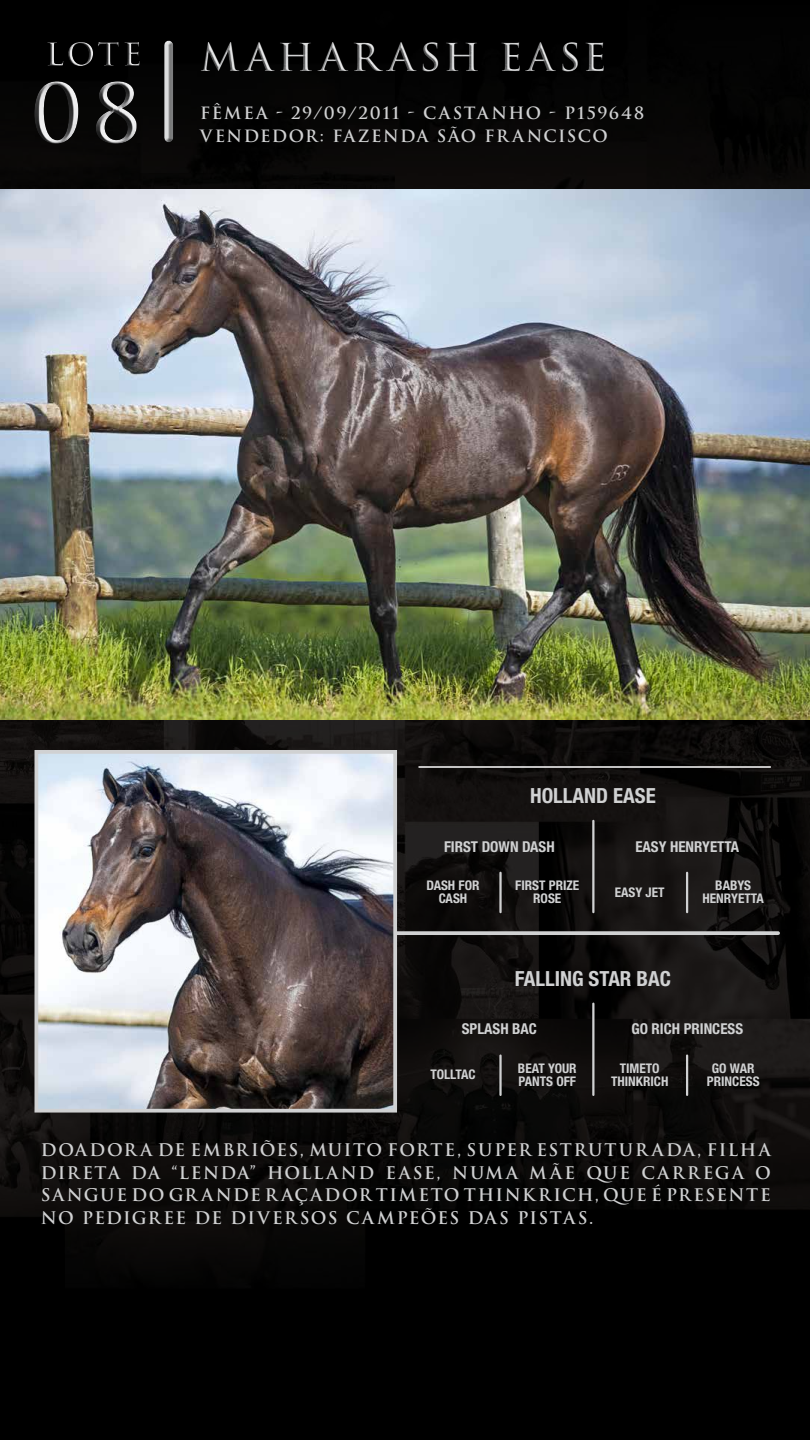
<style>
.page{position:relative;width:810px;height:1440px;background:#fff}
.page>*{position:absolute;margin:0;border:0;box-sizing:border-box;transform-origin:0 0}
.t1{font:700 37.58px "Trajan";letter-spacing:.135em;color:#d0d1d2}
.t2{font:700 condensed 20.85px "Helvetica Neue LT Std";color:#d0d1d2}
.t3{font:700 16.95px/22.6px "Trajan";letter-spacing:.075em;color:#d0d1d2;text-align:justify}
.t4{font:700 16.58px/23px "Trajan";letter-spacing:.09em;color:#d0d1d2}
.t5{font:700 condensed 15px "Helvetica Neue LT Std";color:#d0d1d2}
.t6{font:700 condensed 13.35px/13.4px "Helvetica Neue LT Std";color:#d0d1d2;text-align:center}
</style>
<div class="page">
<img style="left:0;top:0;width:810px;height:1440px">
<div style="left:39px;top:36px;width:107px;height:114px;background:#050504"></div>
<svg style="left:28px;top:36px;width:112px;height:114px"></svg>
<div style="left:197px;top:36px;width:410px;height:41px;background:#000"></div>
<svg style="left:164px;top:41px;width:10px;height:102px"></svg>
<svg style="left:397px;top:931px;width:381px;height:4px;fill:#d0d1d2"></svg>
<hr style="left:592px;top:821px;width:3px;height:91px;background:#d0d1d2">
<hr style="left:499px;top:873px;width:3px;height:39px;background:#d0d1d2">
<hr style="left:686px;top:873px;width:2px;height:39px;background:#d0d1d2">
<hr style="left:592px;top:1004px;width:3px;height:91px;background:#d0d1d2">
<hr style="left:499px;top:1056px;width:3px;height:39px;background:#d0d1d2">
<hr style="left:686px;top:1056px;width:2px;height:39px;background:#d0d1d2">
<hr style="left:418px;top:766px;width:353px;height:2px;background:#fff">
<img style="left:0;top:190px;width:810px;height:530px">
<img style="left:39px;top:755px;width:353px;height:353px">
<div style="left:34px;top:750px;width:363px;height:363px;border:4px solid #d0d1d2"></div>
<h1 class="t1" style="left:200px;top:34px;width:408px">MAHARASH EASE</h1>
<p class="t4" style="left:200px;top:101px;width:446px">FÊMEA - 29/09/2011 - CASTANHO - P159648<br>VENDEDOR: FAZENDA SÃO FR ANCISCO</p>
<p class="t2" style="left:530px;top:783px;width:127px">HOLLAND EASE</p>
<p class="t5" style="left:444px;top:837px;width:112px">FIRST DOWN DASH</p>
<p class="t5" style="left:635px;top:837px;width:105px">EASY HENRYETTA</p>
<p class="t6" style="left:426px;top:878px;width:55px">DASH FOR<br>CASH</p>
<p class="t6" style="left:615px;top:885px;width:51px">EASY JET</p>
<p class="t6" style="left:515px;top:878px;width:66px">FIRST PRIZE<br>ROSE</p>
<p class="t6" style="left:703px;top:878px;width:63px">BABYS<br>HENRYETTA</p>
<p class="t2" style="left:515px;top:966px;width:158px">FALLING STAR BAC</p>
<p class="t5" style="left:462px;top:1020px;width:77px">SPLASH BAC</p>
<p class="t5" style="left:631px;top:1020px;width:113px">GO RICH PRINCESS</p>
<p class="t6" style="left:430px;top:1068px;width:47px">TOLLTAC</p>
<p class="t6" style="left:611px;top:1061px;width:59px">TIMETO<br>THINKRICH</p>
<p class="t6" style="left:518px;top:1061px;width:60px;text-align:left">BEAT YOUR<br>PANTS OFF</p>
<p class="t6" style="left:707px;top:1061px;width:54px">GO WAR<br>PRINCESS</p>
<p class="t3" style="left:41px;top:1139px;width:731px">DOADOR A DE EMBRIÕES, MUITO FORTE, SUPER ESTRUTUR ADA, FILHA DIRETA DA “LENDA” HOLLAND EASE, NUMA MÃE QUE CARREGA O SANGUE DO GR ANDE R AÇADOR TIMETO THINKRICH, QUE É PRESENTE NO PEDIGREE DE DIVERSOS CAMPEÕES DAS PISTAS.</p>
</div>
